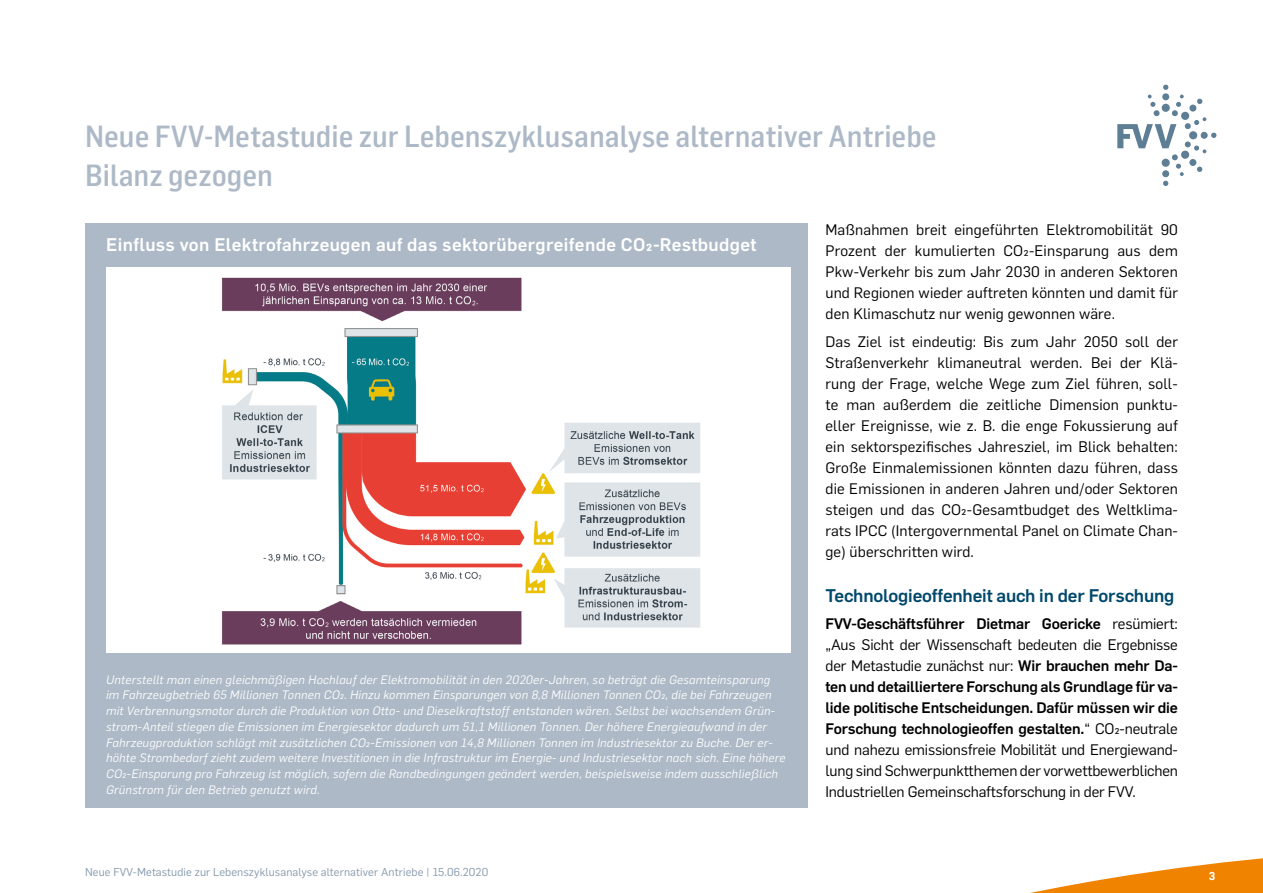
<style>
.page{position:relative;width:1263px;height:893px;background:#fff}
.page>*{position:absolute;margin:0;border:0;box-sizing:border-box;transform-origin:0 0}
.t1{font:500 30px/39px "Flama Semicond";color:#adb9c7}
.t2{font:500 18px "Flama";letter-spacing:.02em;color:#fff}
.t3{font:500 18px "Flama";letter-spacing:-.01em;color:#00486b}
.t4{font:15px/21px "Flama";letter-spacing:.01em;color:#000;text-align:justify}
.t5{font:italic 12px/15.8px "Flama";letter-spacing:.02em;color:#fff}
.t6{font:11.25px "Flama";letter-spacing:.01em;color:#859aad}
.t7{font:600 11.25px "Flama";color:#fff}
.s1{font-weight:500}
</style>
<div class="page">
<svg style="left:1117px;top:85px;width:99px;height:101px"></svg>
<svg style="left:1030px;top:858px;width:233px;height:35px"></svg>
<div style="left:85px;top:223px;width:723px;height:585px;background:#adb9c7"></div>
<img style="left:106px;top:268px;width:685px;height:385px">
<h1 class="t1" style="left:85px;top:116px;width:853px">Neue FVV-Metastudie zur Lebenszyklusanalyse alternativer Antriebe<br>Bilanz gezogen</h1>
<p class="t4" style="left:825px;top:219px;width:354px">Maßnahmen breit eingeführten Elektromobilität 90<br>Prozent der kumulierten CO2-Einsparung aus dem Pkw-Verkehr bis zum Jahr 2030 in anderen Sektoren und Regionen wieder auftreten könnten und damit für den Klimaschutz nur wenig gewonnen wäre.</p>
<p class="t4" style="left:825px;top:330px;width:354px">Das Ziel ist eindeutig: Bis zum Jahr 2050 soll der Straßenverkehr klimaneutral werden. Bei der Klä&shy;rung der Frage, welche Wege zum Ziel führen, soll&shy;te man außerdem die zeitliche Dimension punktu&shy;eller Ereignisse, wie z. B. die enge Fokussierung auf ein sektorspezifisches Jahresziel, im Blick behalten:<br>Große Einmalemissionen könnten dazu führen, dass die Emissionen in anderen Jahren und/oder Sektoren steigen und das CO2-Gesamtbudget des Weltklima&shy;rats IPCC (Intergovernmental Panel on Climate Chan&shy;ge) überschritten wird.</p>
<p class="t3" style="left:825px;top:582px;width:350px">Technologieoffenheit auch in der Forschung</p>
<p class="t4" style="left:825px;top:612px;width:354px"><span class="s1">FVV-Geschäftsführer Dietmar Goericke</span> resümiert: „Aus Sicht der Wissenschaft bedeuten die Ergebnisse der Metastudie zunächst nur: <span class="s1">Wir brauchen mehr Da&shy;ten und detailliertere Forschung als Grundlage für va&shy;lide politische Entscheidungen. Dafür müssen wir die Forschung technologieoffen gestalten.</span>“ CO2-neutrale und nahezu emissionsfreie Mobilität und Energiewand&shy;lung sind Schwerpunktthemen der vorwettbewerblichen Industriellen Gemeinschaftsforschung in der FVV.</p>
<p class="t2" style="left:106px;top:231px;width:652px">Einfluss von Elektrofahrzeugen auf das sektorübergreifende CO2-Restbudget</p>
<p class="t5" style="left:106px;top:671px;width:681px">Unterstellt man einen gleichmäßigen Hochlauf der Elektromobilität in den 2020er-Jahren, so beträgt die Gesamteinsparung im Fahrzeugbetrieb 65 Millionen Tonnen CO2. Hinzu kommen Einsparungen von 8,8 Millionen Tonnen CO2, die bei Fahrzeugen mit Verbrennungsmotor durch die Produktion von Otto- und Dieselkraftstoff entstanden wären. Selbst bei wachsendem Grün&shy;strom-Anteil stiegen die Emissionen im Energiesektor dadurch um 51,1 Millionen Tonnen. Der höhere Energieaufwand in der Fahrzeugproduktion schlägt mit zusätzlichen CO2-Emissionen von 14,8 Millionen Tonnen im Industriesektor zu Buche. Der er&shy;höhte Strombedarf zieht zudem weitere Investitionen in die Infrastruktur im Energie- und Industriesektor nach sich. Eine höhere CO2-Einsparung pro Fahrzeug ist möglich, sofern die Randbedingungen geändert werden, beispielsweise indem ausschließlich Grünstrom für den Betrieb genutzt wird.</p>
<p class="t6" style="left:85px;top:863px;width:405px">Neue FVV-Metastudie zur Lebenszyklusanalyse alternativer Antriebe | 15.06.2020</p>
<p class="t7" style="left:1209px;top:867px;width:8px">3</p>
</div>
